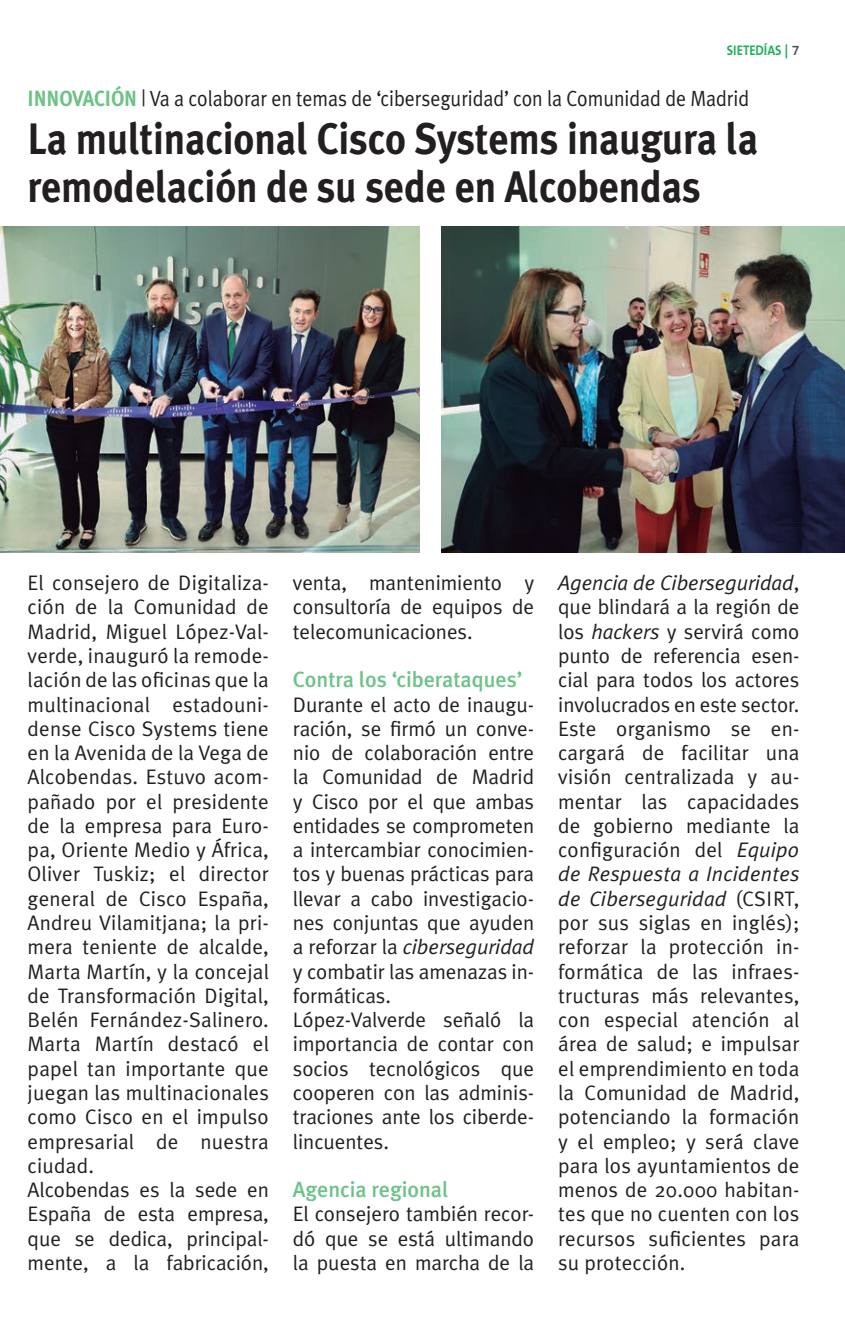
<style>
.page{position:relative;width:845px;height:1321px;background:#fff}
.page>*{position:absolute;margin:0;border:0;box-sizing:border-box;transform-origin:0 0}
.t1{font:700 44px/48px "Meta Plus";letter-spacing:-.005em;color:#231f20;scale:.9 1}
.t2{font:22px "Meta Plus Normal";letter-spacing:-.005em;color:#231f20;scale:.9 1}
.t3{font:500 22px "Meta Plus";letter-spacing:-.005em;color:#6fc388}
.t4{font:21px/24.2px "Meta Plus Normal";color:#231f20;text-align:justify}
.t5{font:700 14px "The Sans B7";color:#1db156;scale:.9 1}
.s1{font-family:"The Sans B6";font-weight:600;color:#475354}
.s2{font-family:"Meta Plus";font-weight:700;color:#6fc388}
.s3{font-style:italic}
</style>
<div class="page">
<img style="left:0;top:226px;width:419px;height:326px">
<img style="left:441px;top:226px;width:403px;height:326px">
<p class="t5" style="left:726px;top:43px;width:82px">SIETEDÍAS | <span class="s1">7</span></p>
<p class="t2" style="left:28px;top:86px;width:802px"><span class="s2">INNOVACIÓN</span> | Va a colaborar en temas de ‘ciberseguridad’ con la Comunidad de Madrid</p>
<h1 class="t1" style="left:28px;top:115px;width:812px">La multinacional Cisco Systems inaugura la remodelación de su sede en Alcobendas</h1>
<p class="t4" style="left:28px;top:571px;width:243px;text-align:left">El consejero de Digitaliza&shy;ción de la Comunidad de<br>Madrid, Miguel López-Val&shy;verde, inauguró la remode&shy;lación de las oficinas que la multinacional estadouni&shy;dense Cisco Systems tiene en la Avenida de la Vega de<br>Alcobendas. Estuvo acom&shy;pañado por el presidente de la empresa para Euro&shy;pa, Oriente Medio y África,<br>Oliver Tuskiz; el director general de Cisco España,<br>Andreu Vilamitjana; la pri&shy;mera teniente de alcalde,<br>Marta Martín, y la concejal de Transformación Digital,<br>Belén Fernández-Salinero.<br>Marta Martín destacó el papel tan importante que juegan las multinacionales como Cisco en el impulso empresarial de nuestra ciudad.<br>Alcobendas es la sede en<br>España de esta empresa, que se dedica, principal&shy;mente, a la fabricación,</p>
<p class="t4" style="left:293px;top:570px;width:243px">venta, mantenimiento y consultoría de equipos de telecomunicaciones.</p>
<p class="t3" style="left:293px;top:667px;width:231px">Contra los ‘ciberataques’</p>
<p class="t4" style="left:293px;top:692px;width:243px;text-align:left">Durante el acto de inaugu&shy;ración, se firmó un conve&shy;nio de colaboración entre la Comunidad de Madrid y Cisco por el que ambas entidades se comprometen a intercambiar conocimien&shy;tos y buenas prácticas para llevar a cabo investigacio&shy;nes conjuntas que ayuden a reforzar la <span class="s3">ciberseguridad </span>y combatir las amenazas in&shy;formáticas.<br>López-Valverde señaló la importancia de contar con socios tecnológicos que cooperen con las adminis&shy;traciones ante los ciberde&shy;lincuentes.</p>
<p class="t3" style="left:293px;top:1177px;width:157px">Agencia regional</p>
<p class="t4" style="left:293px;top:1202px;width:243px">El consejero también recor&shy;dó que se está ultimando la puesta en marcha de la</p>
<p class="t4" style="left:558px;top:571px;width:243px"><span class="s3">Agencia de Ciberseguridad</span>, que blindará a la región de los <span class="s3">hackers</span> y servirá como punto de referencia esen&shy;cial para todos los actores involucrados en este sector.<br>Este organismo se en&shy;cargará de facilitar una visión centralizada y au&shy;mentar las capacidades de gobierno mediante la configuración del <span class="s3">Equipo de Respuesta a Incidentes de Ciberseguridad</span> (CSIRT, por sus siglas en inglés); reforzar la protección in&shy;formática de las infraes&shy;tructuras más relevantes, con especial atención al área de salud; e impulsar el emprendimiento en toda la Comunidad de Madrid, potenciando la formación y el empleo; y será clave para los ayuntamientos de menos de 20.000 habitan&shy;tes que no cuenten con los recursos suficientes para su protección.</p>
</div>
